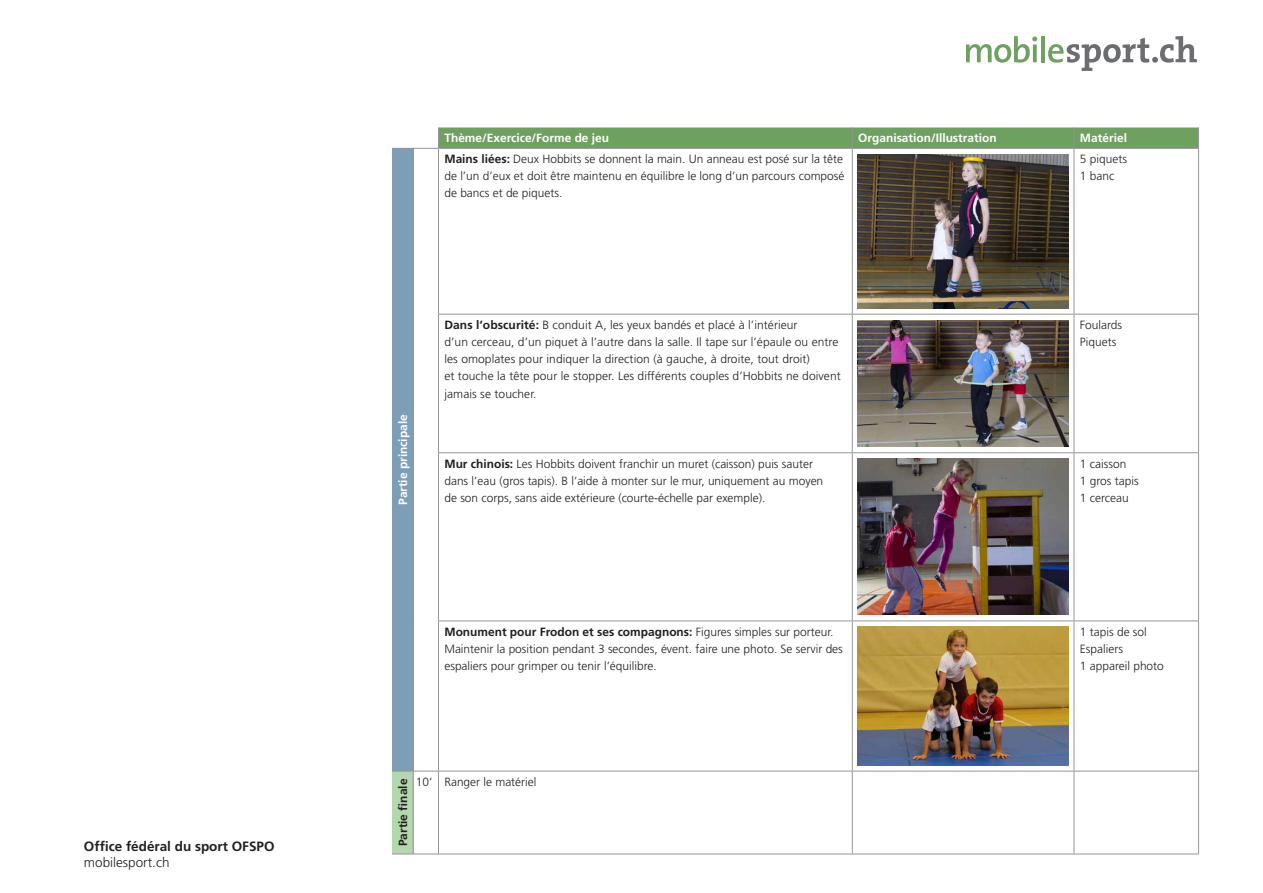
<style>
.page{position:relative;width:1263px;height:893px;background:#fff}
.page>*{position:absolute;margin:0;border:0;box-sizing:border-box;transform-origin:0 0}
.t1{font:700 13.5px "Frutiger LT";color:#231f20}
.t2{font:300 13.5px "Frutiger LT";color:#231f20}
.t3{font:300 11.85px/17.1px "Frutiger LT";color:#231f20}
.t4{font:700 11.85px "Frutiger LT";color:#fff}
.t5{font:700 11.85px "Frutiger LT";color:#231f20}
.s1{font-weight:700}
</style>
<div class="page">
<svg style="left:966px;top:36px;width:71px;height:27px"></svg>
<hr style="left:1041px;top:36px;width:4px;height:26px;background:#6ea060">
<svg style="left:1048px;top:36px;width:149px;height:35px"></svg>
<div style="left:392px;top:148px;width:21px;height:623px;background:#7d9eb7"></div>
<div style="left:392px;top:771px;width:21px;height:83px;background:#b5d6ae"></div>
<hr style="left:852px;top:149px;width:1px;height:165px;background:#939598">
<hr style="left:1073px;top:149px;width:1px;height:165px;background:#939598">
<hr style="left:1198px;top:149px;width:1px;height:165px;background:#939598">
<hr style="left:852px;top:315px;width:1px;height:137px;background:#939598">
<hr style="left:1073px;top:315px;width:1px;height:137px;background:#939598">
<hr style="left:1198px;top:315px;width:1px;height:137px;background:#939598">
<hr style="left:852px;top:453px;width:1px;height:167px;background:#939598">
<hr style="left:1073px;top:453px;width:1px;height:167px;background:#939598">
<hr style="left:1198px;top:453px;width:1px;height:167px;background:#939598">
<hr style="left:852px;top:621px;width:1px;height:150px;background:#939598">
<hr style="left:1073px;top:621px;width:1px;height:150px;background:#939598">
<hr style="left:1198px;top:621px;width:1px;height:150px;background:#939598">
<hr style="left:852px;top:771px;width:1px;height:83px;background:#939598">
<hr style="left:1073px;top:771px;width:1px;height:83px;background:#939598">
<hr style="left:1198px;top:771px;width:1px;height:83px;background:#939598">
<hr style="left:413px;top:149px;width:1px;height:165px;background:#939598">
<hr style="left:438px;top:149px;width:1px;height:165px;background:#939598">
<hr style="left:413px;top:314px;width:1px;height:139px;background:#939598">
<hr style="left:438px;top:315px;width:1px;height:137px;background:#939598">
<hr style="left:413px;top:453px;width:1px;height:168px;background:#939598">
<hr style="left:438px;top:453px;width:1px;height:167px;background:#939598">
<hr style="left:413px;top:621px;width:1px;height:150px;background:#939598">
<hr style="left:438px;top:621px;width:1px;height:150px;background:#939598">
<hr style="left:413px;top:771px;width:1px;height:83px;background:#939598">
<hr style="left:438px;top:771px;width:1px;height:83px;background:#939598">
<svg style="left:392px;top:127px;width:807px;height:22px;background:#7ba66f"></svg>
<hr style="left:438px;top:314px;width:414px;height:1px;background:#939598">
<hr style="left:852px;top:314px;width:222px;height:1px;background:#939598">
<hr style="left:1074px;top:314px;width:125px;height:1px;background:#939598">
<hr style="left:438px;top:452px;width:414px;height:1px;background:#939598">
<hr style="left:852px;top:452px;width:222px;height:1px;background:#939598">
<hr style="left:1074px;top:452px;width:125px;height:1px;background:#939598">
<hr style="left:438px;top:620px;width:414px;height:1px;background:#939598">
<hr style="left:852px;top:620px;width:222px;height:1px;background:#939598">
<hr style="left:1074px;top:620px;width:125px;height:1px;background:#939598">
<svg style="left:392px;top:771px;width:46px;height:1px"></svg>
<hr style="left:438px;top:771px;width:414px;height:1px;background:#939598">
<hr style="left:852px;top:771px;width:222px;height:1px;background:#939598">
<hr style="left:1074px;top:771px;width:125px;height:1px;background:#939598">
<svg style="left:392px;top:854px;width:46px;height:1px"></svg>
<hr style="left:438px;top:854px;width:414px;height:1px;background:#939598">
<hr style="left:852px;top:854px;width:222px;height:1px;background:#939598">
<hr style="left:1074px;top:854px;width:125px;height:1px;background:#939598">
<img style="left:857px;top:154px;width:212px;height:154px">
<img style="left:857px;top:320px;width:212px;height:127px">
<img style="left:857px;top:459px;width:212px;height:156px">
<img style="left:857px;top:627px;width:212px;height:138px">
<p class="t1" style="left:84px;top:839px;width:192px">Office fédéral du sport OFSPO</p>
<p class="t2" style="left:84px;top:855px;width:87px">mobilesport.ch</p>
<p class="t4" style="left:444px;top:131px;width:166px">Thème/Exercice/Forme de jeu</p>
<p class="t4" style="left:858px;top:131px;width:140px">Organisation/Illustration</p>
<p class="t4" style="left:1080px;top:131px;width:49px">Matériel</p>
<p class="t3" style="left:444px;top:151px;width:401px;text-align:justify"><span class="s1">Mains liées:</span> Deux Hobbits se donnent la main. Un anneau est posé sur la tête de l’un d’eux et doit être maintenu en équilibre le long d’un parcours composé de bancs et de piquets.</p>
<p class="t3" style="left:1080px;top:151px;width:49px">5 piquets<br>1 banc</p>
<p class="t4" style="left:396px;top:505px;width:92px;rotate:-90deg">Partie principale</p>
<p class="t3" style="left:444px;top:317px;width:398px"><span class="s1">Dans l‘obscurité:</span> B conduit A, les yeux bandés et placé à l’intérieur<br>d’un cerceau, d’un piquet à l’autre dans la salle. Il tape sur l’épaule ou entre les omoplates pour indiquer la direction (à gauche, à droite, tout droit)<br>et touche la tête pour le stopper. Les différents couples d’Hobbits ne doivent jamais se toucher.</p>
<p class="t3" style="left:1080px;top:317px;width:44px">Foulards<br>Piquets</p>
<p class="t3" style="left:444px;top:455px;width:380px"><span class="s1">Mur chinois:</span> Les Hobbits doivent franchir un muret (caisson) puis sauter dans l’eau (gros tapis). B l’aide à monter sur le mur, uniquement au moyen de son corps, sans aide extérieure (courte-échelle par exemple).</p>
<p class="t3" style="left:1080px;top:455px;width:60px">1 caisson<br>1 gros tapis<br>1 cerceau</p>
<p class="t3" style="left:444px;top:623px;width:400px"><span class="s1">Monument pour Frodon et ses compagnons:</span> Figures simples sur porteur.<br>Maintenir la position pendant 3 secondes, évent. faire une photo. Se servir des espaliers pour grimper ou tenir l’équilibre.</p>
<p class="t3" style="left:1080px;top:623px;width:85px">1 tapis de sol<br>Espaliers<br>1 appareil photo</p>
<p class="t5" style="left:396px;top:846px;width:69px;rotate:-90deg">Partie finale</p>
<p class="t3" style="left:416px;top:773px;width:122px">10‘ Ranger le matériel</p>
</div>
